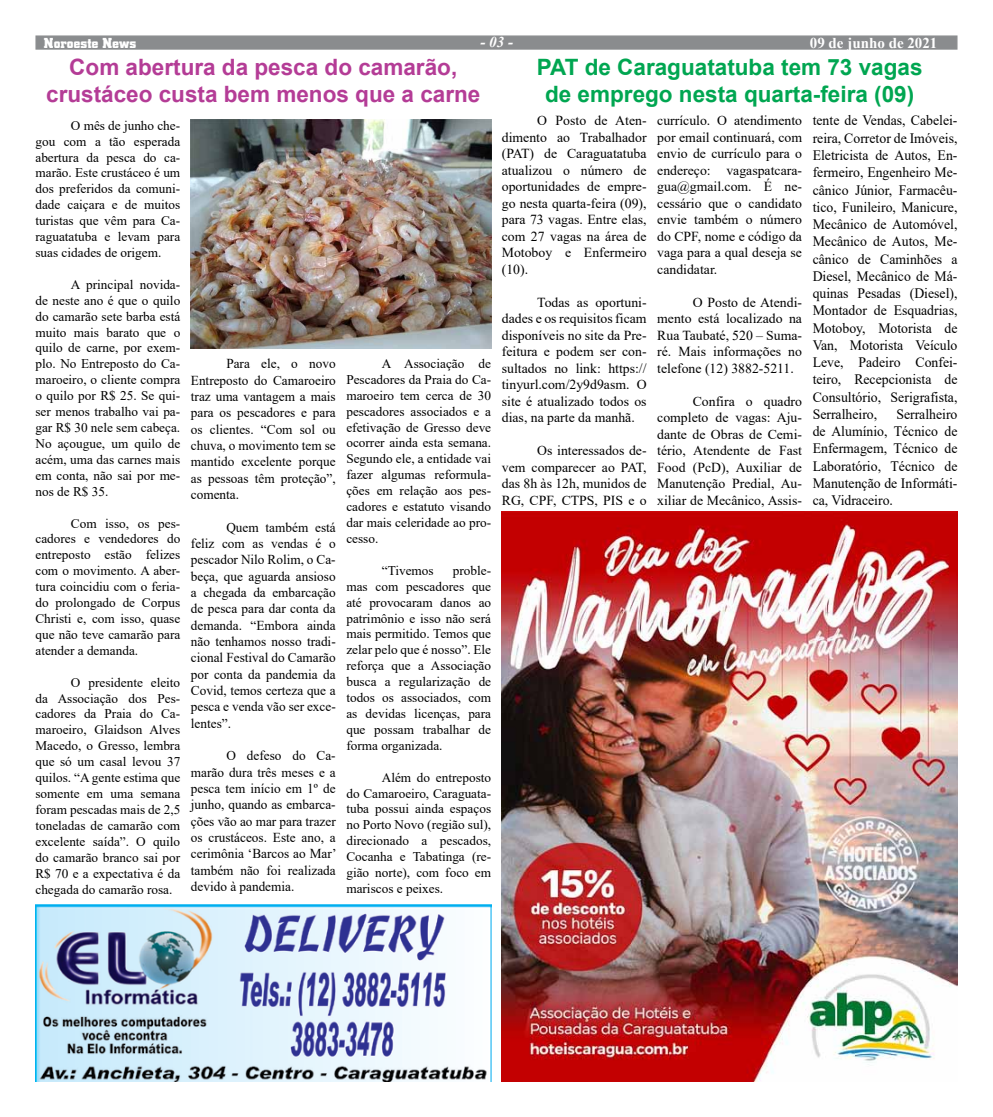
<style>
.page{position:relative;width:993px;height:1117px;background:#fff}
.page>*{position:absolute;margin:0;border:0;box-sizing:border-box;transform-origin:0 0}
.t1{font:700 22.5px/27px "Arial";color:#b43c96;text-align:center}
.t2{font:700 22.5px/27px "Arial";color:#00a651;text-align:center}
.t3{font:700 15px "Times New Roman";color:#fff}
.t4{font:700 15px "City D";letter-spacing:.005em;color:#fff}
.t5{font:italic 700 15px "Times New Roman";color:#fff}
.t6{font:14.38px/17.2px "Times New Roman";color:#000;text-align:justify;scale:.96 1}
.t7{font:13.75px/16.5px "Times New Roman";color:#000;text-align:justify}
.t8{font:13.62px/16.4px "Times New Roman";color:#000;text-align:justify}
.t9{font:13.25px/15.9px "Times New Roman";color:#000;text-align:justify}
</style>
<div class="page">
<div style="left:35px;top:35px;width:922px;height:15px;background:#8a8c8e;border:1px solid #8a8c8e"></div>
<img style="left:35px;top:904px;width:456px;height:177px">
<img style="left:501px;top:512px;width:456px;height:569px">
<img style="left:191px;top:119px;width:300px;height:230px">
<p class="t4" style="left:44px;top:35px;width:94px">Noroeste News</p>
<p class="t5" style="left:480px;top:31px;width:34px">- 03 -</p>
<p class="t3" style="left:809px;top:32px;width:129px">09 de junho de 2021</p>
<h1 class="t1" style="left:46px;top:54px;width:435px">Com abertura da pesca do camarão, crustáceo custa bem menos que a carne</h1>
<p class="t9" style="left:35px;top:117px;width:146px;text-indent:35px">O mês de junho che&shy;gou com a tão esperada abertura da pesca do ca&shy;marão. Este crustáceo é um dos preferidos da comuni&shy;dade caiçara e de muitos turistas que vêm para Ca&shy;raguatatuba e levam para suas cidades de origem.</p>
<p class="t9" style="left:35px;top:276px;width:146px;text-indent:35px">A principal novida&shy;de neste ano é que o quilo do camarão sete barba está muito mais barato que o quilo de carne, por exem&shy;plo. No Entreposto do Ca&shy;maroeiro, o cliente compra o quilo por R$ 25. Se qui&shy;ser menos trabalho vai pa&shy;gar R$ 30 nele sem cabeça.<br>No açougue, um quilo de acém, uma das carnes mais em conta, não sai por me&shy;nos de R$ 35.</p>
<p class="t9" style="left:35px;top:514px;width:146px;text-indent:35px">Com isso, os pes&shy;cadores e vendedores do entreposto estão felizes com o movimento. A aber&shy;tura coincidiu com o feria&shy;do prolongado de Corpus Christi e, com isso, quase que não teve camarão para atender a demanda.</p>
<p class="t9" style="left:35px;top:673px;width:146px;text-indent:35px">O presidente eleito da Associação dos Pes&shy;cadores da Praia do Ca&shy;maroeiro, Glaidson Alves Macedo, o Gresso, lembra que só um casal levou 37 quilos. “A gente estima que somente em uma semana foram pescadas mais de 2,5 toneladas de camarão com excelente saída”. O quilo do camarão branco sai por R$ 70 e a expectativa é da chegada do camarão rosa.</p>
<h1 class="t2" style="left:536px;top:54px;width:387px">PAT de Caraguatatuba tem 73 vagas de emprego nesta quarta-feira (09)</h1>
<p class="t7" style="left:501px;top:112px;width:146px;text-indent:35px">O Posto de Aten&shy;dimento ao Trabalhador (PAT) de Caraguatatuba atualizou o número de oportunidades de empre&shy;go nesta quarta-feira (09), para 73 vagas. Entre elas, com 27 vagas na área de Motoboy e Enfermeiro (10).</p>
<p class="t7" style="left:501px;top:293px;width:146px;text-indent:35px">Todas as oportuni&shy;dades e os requisitos ficam disponíveis no site da Pre&shy;feitura e podem ser con&shy;sultados no link: https:// tinyurl.com/2y9d9asm. O site é atualizado todos os dias, na parte da manhã.</p>
<p class="t7" style="left:501px;top:442px;width:146px;text-indent:35px">Os interessados de&shy;vem comparecer ao PAT, das 8h às 12h, munidos de RG, CPF, CTPS, PIS e o</p>
<p class="t6" style="left:812px;top:111px;width:152px">tente de Vendas, Cabelei&shy;reira, Corretor de Imóveis, Eletricista de Autos, En&shy;fermeiro, Engenheiro Me&shy;cânico Júnior, Farmacêu&shy;tico, Funileiro, Manicure, Mecânico de Automóvel, Mecânico de Autos, Me&shy;cânico de Caminhões a Diesel, Mecânico de Má&shy;quinas Pesadas (Diesel), Montador de Esquadrias, Motoboy, Motorista de Van, Motorista Veículo Leve, Padeiro Confei&shy;teiro, Recepcionista de Consultório, Serigrafista, Serralheiro,</p>
<p class="t7" style="left:657px;top:112px;width:146px">currículo. O atendimento por email continuará, com envio de currículo para o endereço: vagaspatcara&shy;gua@gmail.com. É ne&shy;cessário que o candidato envie também o número do CPF, nome e código da vaga para a qual deseja se candidatar.</p>
<p class="t7" style="left:657px;top:293px;width:146px;text-indent:35px">O Posto de Atendi&shy;mento está localizado na Rua Taubaté, 520 – Suma&shy;ré. Mais informações no telefone (12) 3882-5211.</p>
<p class="t7" style="left:657px;top:392px;width:146px;text-indent:35px">Confira o quadro completo de vagas: Aju&shy;dante de Obras de Cemi&shy;tério, Atendente de Fast Food (PcD), Auxiliar de Manutenção Predial, Au&shy;xiliar de Mecânico, Assis-</p>
<p class="t8" style="left:191px;top:355px;width:146px;text-indent:35px">Para ele, o novo Entreposto do Camaroeiro traz uma vantagem a mais para os pescadores e para os clientes. “Com sol ou chuva, o movimento tem se mantido excelente porque as pessoas têm proteção”, comenta.</p>
<p class="t8" style="left:191px;top:518px;width:146px;text-indent:35px">Quem também está feliz com as vendas é o pescador Nilo Rolim, o Ca&shy;beça, que aguarda ansioso a chegada da embarcação de pesca para dar conta da demanda. “Embora ainda não tenhamos nosso tradi&shy;cional Festival do Camarão por conta da pandemia da Covid, temos certeza que a pesca e venda vão ser exce&shy;lentes”.</p>
<p class="t8" style="left:191px;top:747px;width:147px;text-indent:35px">O defeso do Ca&shy;marão dura três meses e a pesca tem início em 1º de junho, quando as embarca&shy;ções vão ao mar para trazer os crustáceos. Este ano, a cerimônia ‘Barcos ao Mar’ também não foi realizada devido à pandemia.</p>
<p class="t9" style="left:346px;top:355px;width:146px;text-indent:35px">A Associação de Pescadores da Praia do Ca&shy;maroeiro tem cerca de 30 pescadores associados e a efetivação de Gresso deve ocorrer ainda esta semana.<br>Segundo ele, a entidade vai fazer algumas reformula&shy;ções em relação aos pes&shy;cadores e estatuto visando dar mais celeridade ao pro&shy;cesso.</p>
<p class="t9" style="left:381px;top:562px;width:53px">“Tivemos</p>
<p class="t6" style="left:812px;top:405px;width:152px;text-indent:84px">Serralheiro de Alumínio, Técnico de Enfermagem, Técnico de Laboratório, Técnico de Manutenção de Informáti&shy;ca, Vidraceiro.</p>
<p class="t9" style="left:346px;top:562px;width:146px;text-indent:106px">proble&shy;mas com pescadores que até provocaram danos ao patrimônio e isso não será mais permitido. Temos que zelar pelo que é nosso”. Ele reforça que a Associação busca a regularização de todos os associados, com as devidas licenças, para que possam trabalhar de forma organizada.</p>
<p class="t9" style="left:346px;top:768px;width:146px;text-indent:35px">Além do entreposto do Camaroeiro, Caraguata&shy;tuba possui ainda espaços no Porto Novo (região sul), direcionado a pescados, Cocanha e Tabatinga (re&shy;gião norte), com foco em mariscos e peixes.</p>
</div>
